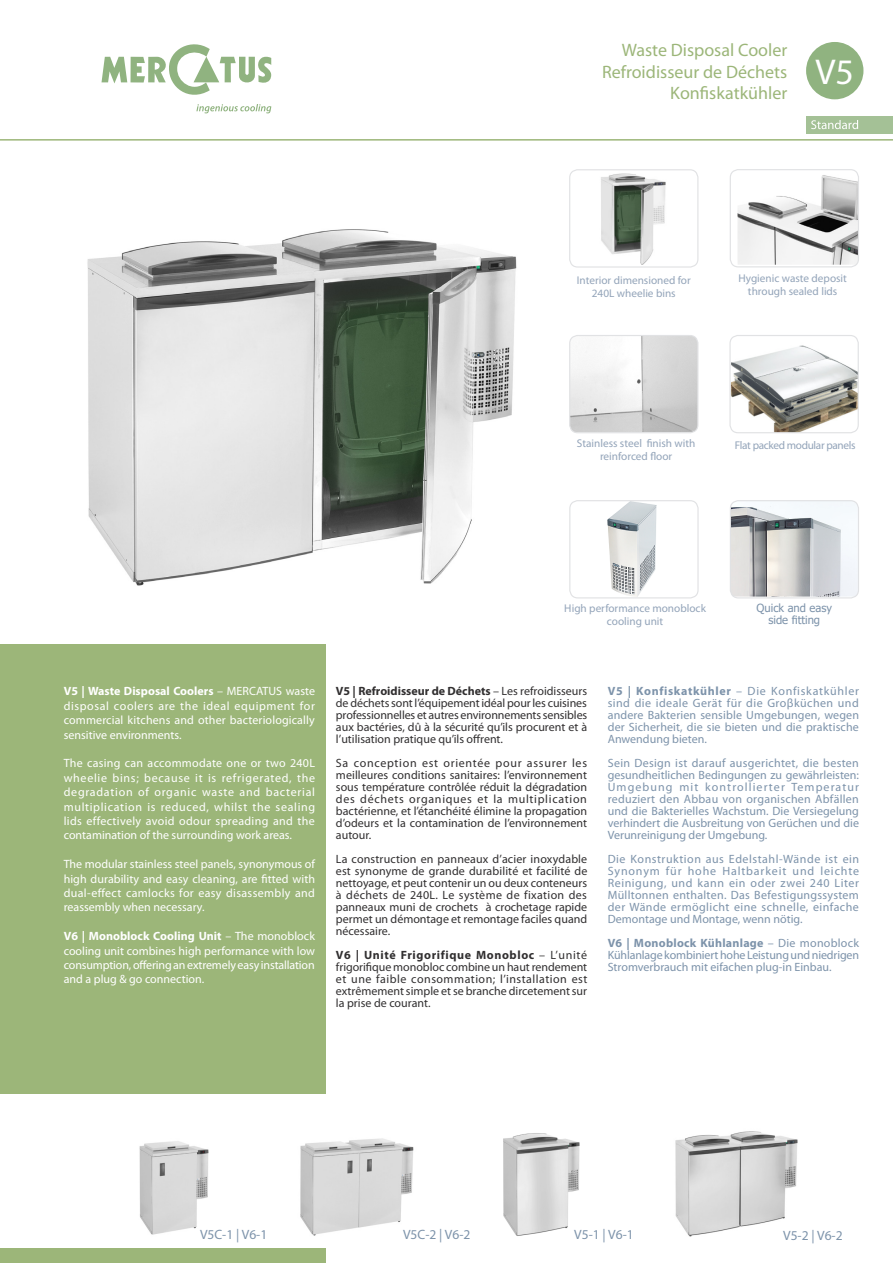
<style>
.page{position:relative;width:893px;height:1263px;background:#fff}
.page>*{position:absolute;margin:0;border:0;box-sizing:border-box;transform-origin:0 0}
.t1{font:36px "Myriad Pro";color:#fff}
.t2{font:18px "Myriad Pro";color:#9cb679}
.t3{font:13.5px "Myriad Pro";color:#7d93aa}
.t4{font:12px/12px "Myriad Pro";color:#312f30;text-align:justify}
.t5{font:12px/12px "Myriad Pro";color:#7d93aa;text-align:justify}
.t6{font:12px/14.4px "Myriad Pro";color:#fff;text-align:justify}
.t7{font:11.25px/12.9px "Myriad Pro";color:#93a4b9;text-align:center}
.t8{font:11.25px "Myriad Pro";letter-spacing:-.03em;color:#93a4b9}
.t9{font:11.25px "Tahoma";color:#7d93aa}
.s1{font-weight:700}
</style>
<div class="page">
<div style="left:0;top:1248px;width:326px;height:15px;background:#9cb679"></div>
<hr style="left:0;top:139px;width:893px;height:2px;background:#9cb679">
<div style="left:0;top:644px;width:326px;height:450px;background:#9cb679"></div>
<img style="left:737px;top:171px;width:120px;height:94px">
<div style="left:730px;top:169px;width:129px;height:98px;border:1px solid #e1e2e4;border-radius:8px"></div>
<img style="left:571px;top:335px;width:127px;height:97px">
<div style="left:569px;top:335px;width:129px;height:98px;border:1px solid #e1e2e4;border-radius:8px"></div>
<img style="left:601px;top:173px;width:65px;height:92px">
<div style="left:569px;top:169px;width:129px;height:99px;border:1px solid #e1e2e4;border-radius:8px"></div>
<img style="left:571px;top:502px;width:126px;height:96px">
<div style="left:569px;top:500px;width:130px;height:98px;border:1px solid #e1e2e4;border-radius:8px"></div>
<img style="left:732px;top:502px;width:125px;height:95px">
<div style="left:730px;top:500px;width:129px;height:98px;border:1px solid #e1e2e4;border-radius:8px"></div>
<img style="left:87px;top:229px;width:430px;height:357px">
<img style="left:731px;top:337px;width:126px;height:94px">
<div style="left:729px;top:335px;width:130px;height:98px;border:1px solid #e1e2e4;border-radius:8px"></div>
<svg style="left:0;top:42px;width:893px;height:98px"></svg>
<div style="left:806px;top:42px;width:57px;height:57px;background:#90b380;border-radius:50%"></div>
<img style="left:300px;top:1138px;width:114px;height:98px">
<img style="left:675px;top:1131px;width:123px;height:106px">
<img style="left:503px;top:1133px;width:77px;height:103px">
<img style="left:139px;top:1141px;width:70px;height:94px">
<p class="t2" style="left:622px;top:39px;width:167px">Waste Disposal Cooler</p>
<p class="t2" style="left:602px;top:60px;width:187px">Refroidisseur de Déchets</p>
<p class="t2" style="left:670px;top:82px;width:119px">Konfiskatkühler</p>
<p class="t1" style="left:815px;top:50px;width:40px">V5</p>
<p class="t7" style="left:577px;top:273px;width:115px">Interior dimensioned for<br>240L wheelie bins</p>
<p class="t7" style="left:738px;top:271px;width:110px">Hygienic waste deposit through sealed lids</p>
<p class="t7" style="left:577px;top:437px;width:120px">Stainless steel finish with reinforced floor</p>
<p class="t8" style="left:735px;top:438px;width:122px">Flat packed modular panels</p>
<p class="t7" style="left:564px;top:602px;width:143px">High performance monoblock cooling unit</p>
<p class="t9" style="left:757px;top:600px;width:77px">Quick and easy</p>
<p class="t9" style="left:768px;top:612px;width:53px">side fitting</p>
<p class="t6" style="left:64px;top:684px;width:253px"><span class="s1">V5 | Waste Disposal Coolers</span> – MERCATUS waste disposal coolers are the ideal equipment for commercial kitchens and other bacteriologically sensitive environments.</p>
<p class="t6" style="left:64px;top:756px;width:253px">The casing can accommodate one or two 240L wheelie bins; because it is refrigerated, the degradation of organic waste and bacterial multiplication is reduced, whilst the sealing lids effectively avoid odour spreading and the contamination of the surrounding work areas.</p>
<p class="t6" style="left:64px;top:857px;width:253px">The modular stainless steel panels, synonymous of high durability and easy cleaning, are fitted with dual-effect camlocks for easy disassembly and reassembly when necessary.</p>
<p class="t6" style="left:64px;top:929px;width:253px"><span class="s1">V6 | Monoblock Cooling Unit</span> – The monoblock cooling unit combines high performance with low consumption, offering an extremely easy installation and a plug &amp; go connection.</p>
<p class="t4" style="left:336px;top:685px;width:253px"><span class="s1">V5 | Refroidisseur de Déchets</span> – Les refroidisseurs de déchets sont l’équipement idéal pour les cuisines professionnelles et autres environnements sensibles aux bactéries, dû à la sécurité qu’ils procurent et à l’utilisation pratique qu’ils offrent.</p>
<p class="t4" style="left:336px;top:757px;width:253px">Sa conception est orientée pour assurer les meilleures conditions sanitaires: l’environnement sous température contrôlée réduit la dégradation des déchets organiques et la multiplication bactérienne, et l’étanchéité élimine la propagation d’odeurs et la contamination de l’environnement autour.</p>
<p class="t4" style="left:336px;top:853px;width:253px">La construction en panneaux d’acier inoxydable est synonyme de grande durabilité et facilité de nettoyage, et peut contenir un ou deux conteneurs à déchets de 240L. Le système de fixation des panneaux muni de crochets à crochetage rapide permet un démontage et remontage faciles quand nécessaire.</p>
<p class="t4" style="left:336px;top:949px;width:253px"><span class="s1">V6 | Unité Frigorifique Monobloc</span> – L’unité frigorifique monobloc combine un haut rendement et une faible consommation; l’installation est extrêmement simple et se branche dircetement sur la prise de courant.</p>
<p class="t5" style="left:608px;top:685px;width:253px"><span class="s1">V5 | Konfiskatkühler</span> – Die Konfiskatkühler sind die ideale Gerät für die Groβküchen und andere Bakterien sensible Umgebungen, wegen der Sicherheit, die sie bieten und die praktische Anwendung bieten.</p>
<p class="t5" style="left:608px;top:757px;width:253px">Sein Design ist darauf ausgerichtet, die besten gesundheitlichen Bedingungen zu gewährleisten:<br>Umgebung mit kontrollierter Temperatur reduziert den Abbau von organischen Abfällen und die Bakterielles Wachstum. Die Versiegelung verhindert die Ausbreitung von Gerüchen und die Verunreinigung der Umgebung.</p>
<p class="t5" style="left:608px;top:853px;width:253px">Die Konstruktion aus Edelstahl-Wände ist ein Synonym für hohe Haltbarkeit und leichte Reinigung, und kann ein oder zwei 240 Liter Mülltonnen enthalten. Das Befestigungssystem der Wände ermöglicht eine schnelle, einfache Demontage und Montage, wenn nötig.</p>
<p class="t5" style="left:608px;top:937px;width:253px"><span class="s1">V6 | Monoblock Kühlanlage</span> – Die monoblock Kühlanlage kombiniert hohe Leistung und niedrigen Stromverbrauch mit eifachen plug-in Einbau.</p>
<p class="t3" style="left:200px;top:1226px;width:69px">V5C-1 | V6-1</p>
<p class="t3" style="left:403px;top:1226px;width:69px">V5C-2 | V6-2</p>
<p class="t3" style="left:574px;top:1226px;width:61px">V5-1 | V6-1</p>
<p class="t3" style="left:783px;top:1227px;width:61px">V5-2 | V6-2</p>
</div>
